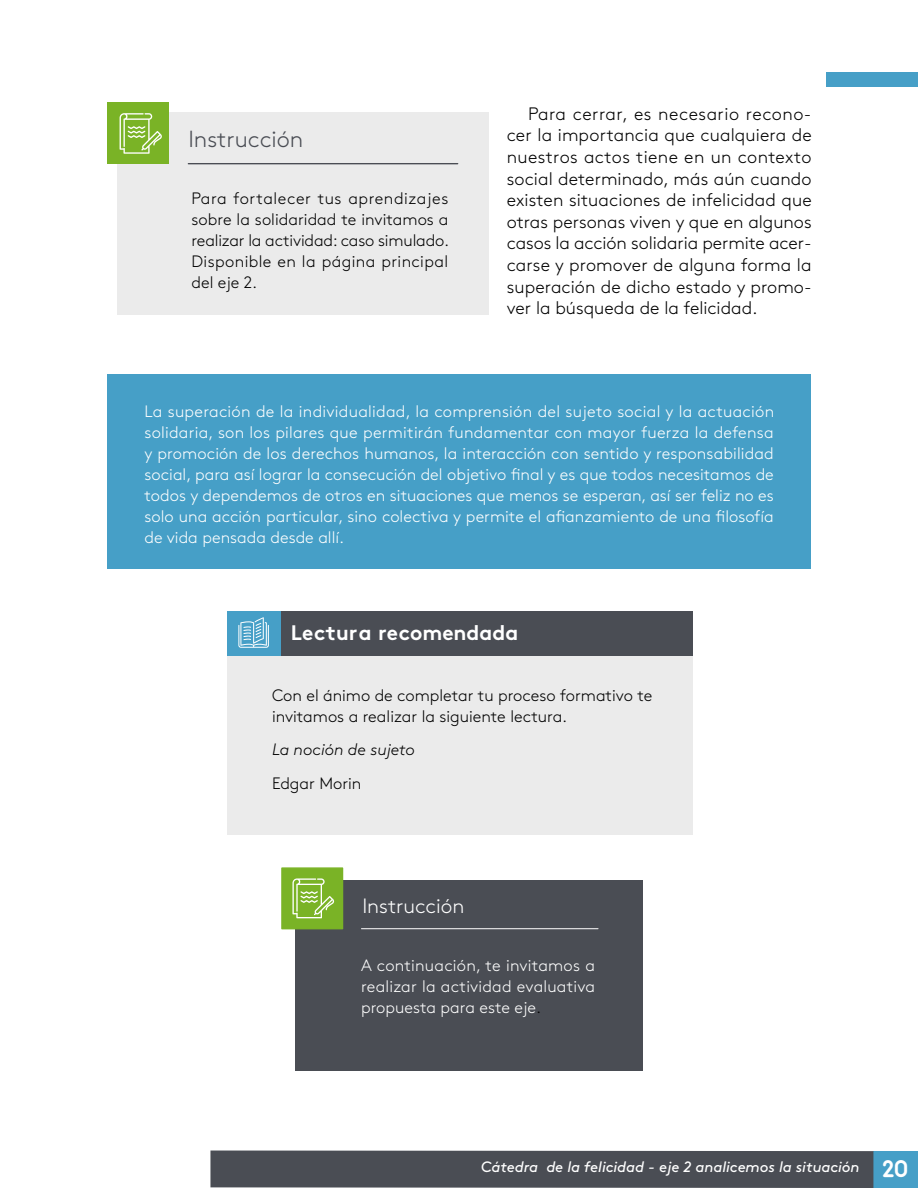
<style>
.page{position:relative;width:918px;height:1188px;background:#fff}
.page>*{position:absolute;margin:0;border:0;box-sizing:border-box;transform-origin:0 0}
.t1{font:300 23.25px "Brown Std";color:#4a4d54}
.t2{font:700 21px "Brown Std";color:#fff}
.t3{font:300 20.7px "Brown Std";color:#fff}
.t4{font:300 18px/21.6px "Brown Std";color:#000;text-align:justify}
.t5{font:300 16.5px/21px "Brown Std";color:#fff;text-align:justify}
.t6{font:300 16.5px/21px "Brown Std";color:#000}
.t7{font:italic 300 16.5px "Brown Std";color:#000}
.t8{font:italic 15px "Brown Std";letter-spacing:-.005em;color:#fff}
.s1{color:#000}
.s2{font-family:"Areandina Voz";font-style:normal;font-size:24px}
</style>
<div class="page">
<div style="left:826px;top:72px;width:92px;height:15px;background:#469fc7"></div>
<div style="left:873px;top:1151px;width:45px;height:37px;background:#469fc7"></div>
<div style="left:210px;top:1151px;width:663px;height:37px;background:#4a4d54"></div>
<div style="left:295px;top:881px;width:348px;height:190px;background:#4a4d54"></div>
<div style="left:281px;top:867px;width:62px;height:62px;background:#7ab326;border:1px solid #7ab326"></div>
<hr style="left:361px;top:928px;width:237px;height:1px;background:#fff">
<svg style="left:292px;top:878px;width:42px;height:40px"></svg>
<div style="left:117px;top:112px;width:372px;height:203px;background:#ebebeb"></div>
<div style="left:107px;top:102px;width:62px;height:62px;background:#7ab326"></div>
<hr style="left:188px;top:163px;width:270px;height:1px;background:#4a4d54">
<svg style="left:120px;top:113px;width:42px;height:41px"></svg>
<div style="left:107px;top:374px;width:704px;height:195px;background:#469fc7"></div>
<div style="left:227px;top:656px;width:466px;height:178px;background:#ebebeb"></div>
<div style="left:280px;top:611px;width:413px;height:45px;background:#4a4d54"></div>
<div style="left:227px;top:611px;width:53px;height:45px;background:#469fc7"></div>
<svg style="left:238px;top:617px;width:31px;height:31px"></svg>
<h1 class="t1" style="left:188px;top:126px;width:116px">Instrucción</h1>
<p class="t6" style="left:192px;top:188px;width:258px">Para fortalecer tus aprendizajes sobre la solidaridad te invitamos a realizar la actividad: caso simulado.<br>Disponible en la página principal del eje 2.</p>
<p class="t4" style="left:507px;top:103px;width:307px;text-indent:21px">Para cerrar, es necesario recono&shy;cer la importancia que cualquiera de nuestros actos tiene en un contexto social determinado, más aún cuando existen situaciones de infelicidad que otras personas viven y que en algunos casos la acción solidaria permite acer&shy;carse y promover de alguna forma la superación de dicho estado y promo&shy;ver la búsqueda de la felicidad.</p>
<p class="t5" style="left:145px;top:401px;width:631px">La superación de la individualidad, la comprensión del sujeto social y la actuación solidaria, son los pilares que permitirán fundamentar con mayor fuerza la defensa y promoción de los derechos humanos, la interacción con sentido y responsabilidad social, para así lograr la consecución del objetivo final y es que todos necesitamos de todos y dependemos de otros en situaciones que menos se esperan, así ser feliz no es solo una acción particular, sino colectiva y permite el afianzamiento de una filosofía de vida pensada desde allí.</p>
<p class="t2" style="left:291px;top:620px;width:229px">Lectura recomendada</p>
<p class="t6" style="left:272px;top:685px;width:382px">Con el ánimo de completar tu proceso formativo te invitamos a realizar la siguiente lectura.</p>
<p class="t7" style="left:272px;top:740px;width:144px">La noción de sujeto</p>
<p class="t6" style="left:272px;top:773px;width:91px">Edgar Morin</p>
<p class="t3" style="left:362px;top:894px;width:104px">Instrucción</p>
<p class="t5" style="left:361px;top:955px;width:235px">A continuación, te invitamos a realizar la actividad evaluativa propuesta para este eje<span class="s1">.</span></p>
<p class="t8" style="left:481px;top:1158px;width:429px">Cátedra de la felicidad - eje 2 analicemos la situación <span class="s2">20</span></p>
</div>
